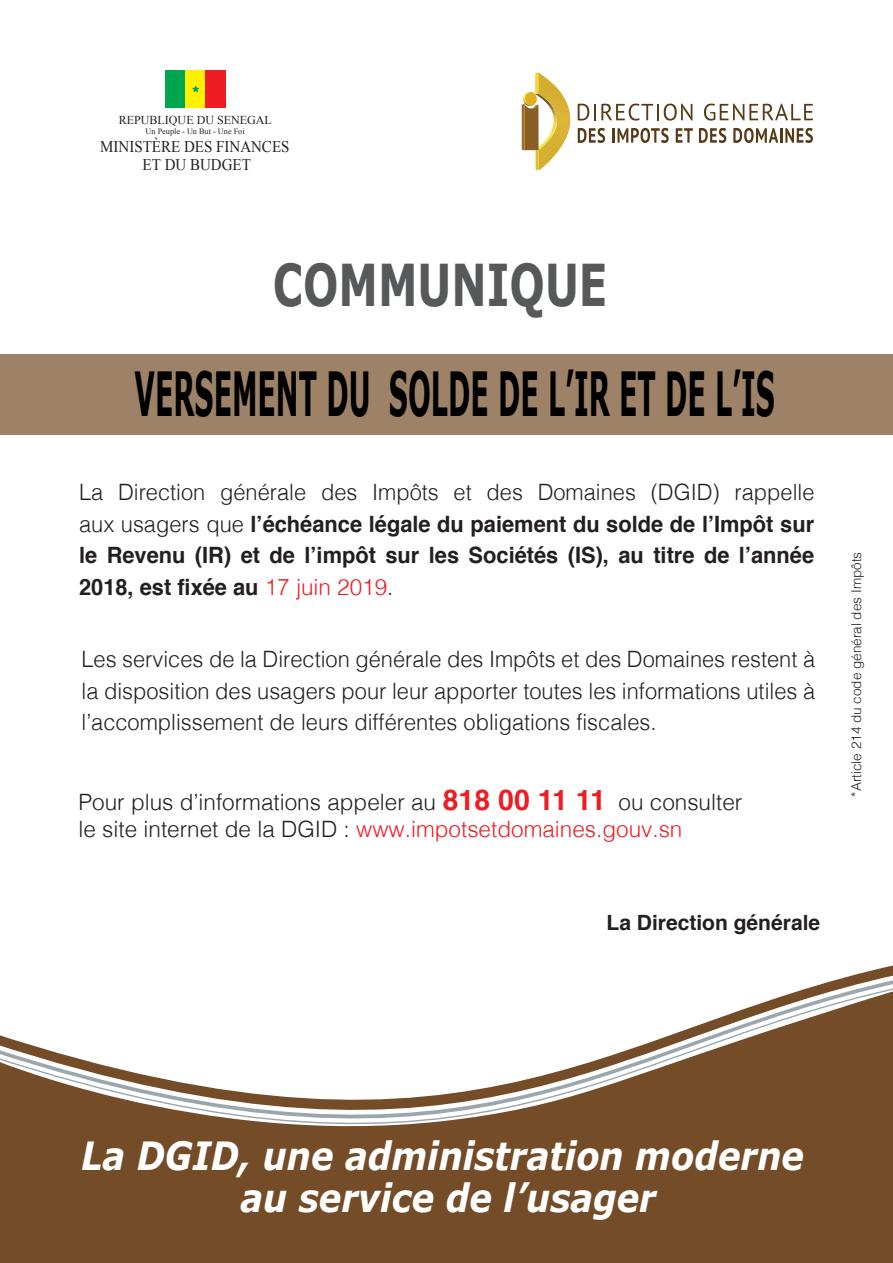
<style>
.page{position:relative;width:893px;height:1263px;background:#fff}
.page>*{position:absolute;margin:0;border:0;box-sizing:border-box;transform-origin:0 0}
.t1{font:700 60.75px "Verdana";color:#000;scale:.44 1}
.t2{font:700 57.6px "Verdana";color:#57585a;scale:.72 1}
.t3{font:italic 700 38.85px/42px "Verdana";color:#fff;text-align:center;scale:.87 1}
.t4{font:300 22.5px/31.5px "Helvetica";color:#231f20}
.t5{font:700 22.5px/31.5px "Helvetica";color:#231f20;text-align:justify}
.t6{font:700 21px "Helvetica";color:#231f20}
.t7{font:16.2px/18px "Times New Roman";color:#231f20;text-align:center;scale:.92 1}
.t8{font:300 13.5px "Helvetica";color:#231f20}
.t9{font:12px "Times New Roman";color:#231f20}
.t10{font:8.25px "Times New Roman";color:#231f20}
.s1{font-weight:300}
.s2{font-weight:300;color:#ee1d23}
.s3{font-weight:700;font-size:28.5px;color:#ee1d23}
.s4{color:#ee1d23}
</style>
<div class="page">
<div style="left:0;top:1221px;width:893px;height:42px;background:#744c27"></div>
<div style="left:0;top:1206px;width:893px;height:15px;background:#744c27"></div>
<svg style="left:0;top:965px;width:893px;height:241px;fill:#744c27"></svg>
<div style="left:0;top:355px;width:893px;height:80px;background:#9d8268"></div>
<svg style="left:578px;top:104px;width:114px;height:17px"></svg>
<svg style="left:704px;top:104px;width:109px;height:17px"></svg>
<svg style="left:578px;top:128px;width:27px;height:15px"></svg>
<hr style="left:612px;top:128px;width:3px;height:15px;background:#573916">
<svg style="left:617px;top:128px;width:52px;height:15px"></svg>
<svg style="left:676px;top:128px;width:17px;height:15px"></svg>
<svg style="left:699px;top:128px;width:27px;height:15px"></svg>
<svg style="left:733px;top:128px;width:80px;height:15px"></svg>
<svg style="left:522px;top:72px;width:49px;height:98px"></svg>
<div style="left:165px;top:70px;width:20px;height:38px;background:#00a54f"></div>
<div style="left:185px;top:70px;width:20px;height:38px;background:#fff101"></div>
<div style="left:205px;top:70px;width:20px;height:38px;background:#ee1d23"></div>
<svg style="left:192px;top:85px;width:7px;height:7px"></svg>
<p class="t9" style="left:119px;top:112px;width:155px">REPUBLIQUE DU SENEGAL</p>
<p class="t10" style="left:146px;top:126px;width:101px">Un Peuple - Un But - Une Foi</p>
<p class="t7" style="left:100px;top:137px;width:207px">MINISTÈRE DES FINANCES<br>ET DU BUDGET</p>
<h2 class="t2" style="left:273px;top:248px;width:466px">COMMUNIQUE</h2>
<h1 class="t1" style="left:135px;top:355px;width:1457px">VERSEMENT DU SOLDE DE L’IR ET DE L’IS</h1>
<p class="t5" style="left:79px;top:477px;width:737px"><span class="s1">La Direction générale des Impôts et des Domaines (DGID) rappelle aux usagers que</span> l’échéance légale du paiement du solde de l’Impôt sur le Revenu (IR) et de l’impôt sur les Sociétés (IS), au titre de l’année 2018, est fixée au <span class="s2">17 juin 2019</span><span class="s1">.</span></p>
<p class="t4" style="left:82px;top:642px;width:735px;text-align:justify">Les services de la Direction générale des Impôts et des Domaines restent à la disposition des usagers pour leur apporter toutes les informations utiles à l’accomplissement de leurs différentes obligations fiscales.</p>
<p class="t4" style="left:78px;top:786px;width:665px;line-height:27px">Pour plus d’informations appeler au <span class="s3">818 00 11 11</span> ou consulter le site internet de la DGID : <span class="s4">www.impotsetdomaines.gouv.sn</span></p>
<p class="t6" style="left:607px;top:905px;width:215px">La Direction générale</p>
<p class="t8" style="left:845px;top:797px;width:246px;rotate:-90deg">*Article 214 du code général des Impôts</p>
<h3 class="t3" style="left:81px;top:1135px;width:832px">La DGID, une administration moderne au service de l’usager</h3>
</div>
